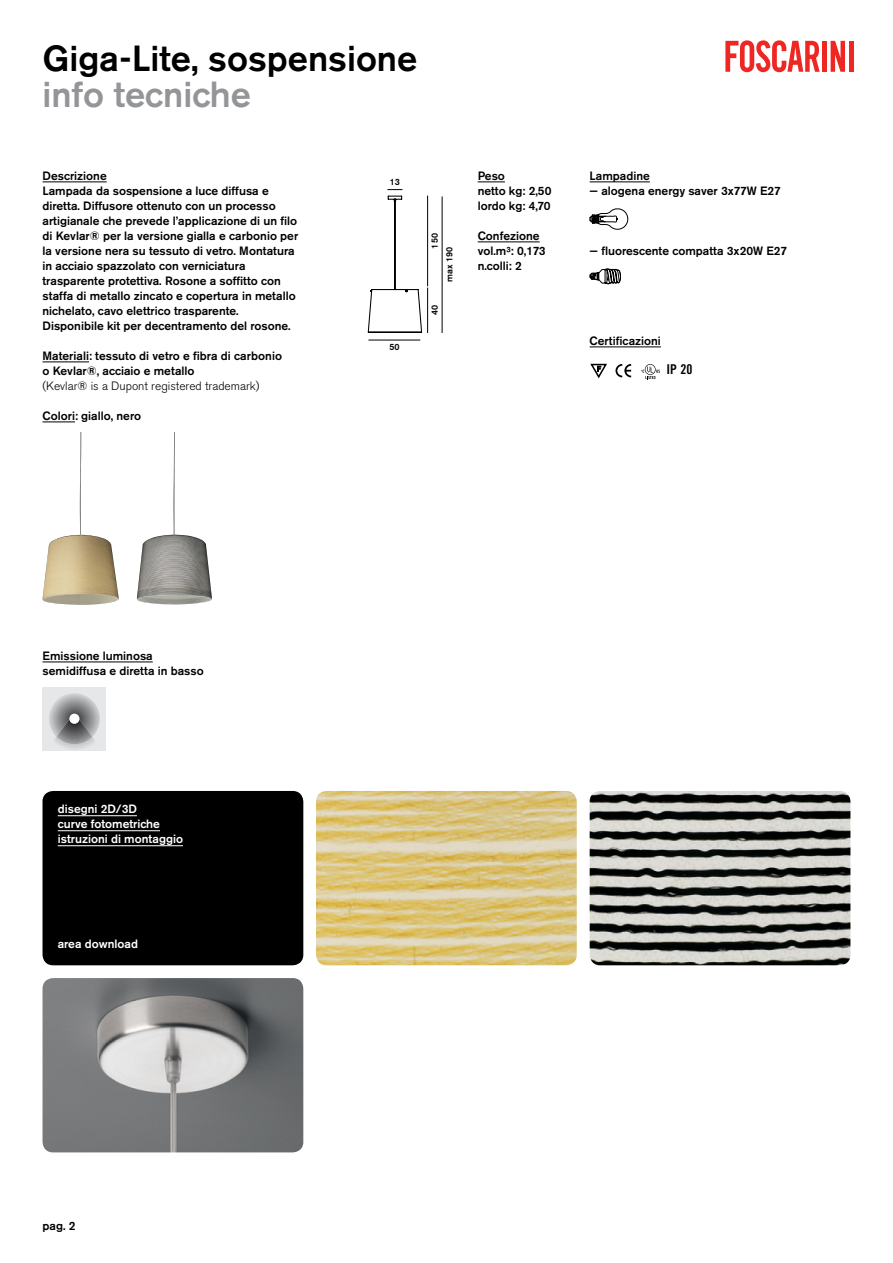
<style>
.page{position:relative;width:893px;height:1263px;background:#fff}
.page>*{position:absolute;margin:0;border:0;box-sizing:border-box;transform-origin:0 0}
.t1{font:500 36px "Akzidenz Grotesk BE";color:#000}
.t2{font:500 36px "Akzidenz Grotesk BE";color:#939598}
.t3{font:13.5px "Trade Gothic Bold Cond Twenty";color:#000}
.t4{font:500 12px/15px "Akzidenz Grotesk BE";color:#000}
.t5{font:500 12px/15px "Akzidenz Grotesk BE";color:#fff}
.t6{font:300 12px "Akzidenz Grotesk BE";color:#000}
.t7{font:500 9px "Akzidenz Grotesk BE";color:#000}
</style>
<div class="page">
<hr style="left:43px;top:182px;width:64px;height:1px;background:#000">
<hr style="left:43px;top:362px;width:46px;height:1px;background:#000">
<hr style="left:43px;top:422px;width:32px;height:1px;background:#000">
<hr style="left:43px;top:662px;width:110px;height:1px;background:#000">
<svg style="left:478px;top:182px;width:27px;height:1px"></svg>
<hr style="left:478px;top:242px;width:62px;height:1px;background:#000">
<hr style="left:590px;top:182px;width:60px;height:1px;background:#000">
<hr style="left:590px;top:347px;width:71px;height:1px;background:#000">
<img style="left:43px;top:978px;width:260px;height:174px">
<svg style="left:831px;top:41px;width:14px;height:31px"></svg>
<div style="left:822px;top:41px;width:5px;height:31px;background:#ef2723"></div>
<hr style="left:849px;top:41px;width:4px;height:31px;background:#ef2723">
<svg style="left:725px;top:40px;width:95px;height:32px"></svg>
<img style="left:590px;top:791px;width:260px;height:174px">
<div style="left:43px;top:791px;width:260px;height:174px;background:#000;border-radius:11px"></div>
<img style="left:316px;top:791px;width:261px;height:174px">
<hr style="left:58px;top:815px;width:79px;height:1px;background:#fff">
<hr style="left:58px;top:830px;width:102px;height:1px;background:#fff">
<hr style="left:58px;top:845px;width:125px;height:1px;background:#fff">
<svg style="left:590px;top:208px;width:39px;height:22px"></svg>
<img style="left:137px;top:432px;width:75px;height:173px">
<img style="left:42px;top:432px;width:77px;height:173px">
<svg style="left:368px;top:196px;width:55px;height:137px"></svg>
<hr style="left:368px;top:340px;width:52px;height:1px;background:#000">
<hr style="left:442px;top:196px;width:1px;height:137px;background:#000">
<hr style="left:427px;top:288px;width:1px;height:45px;background:#000">
<hr style="left:427px;top:196px;width:1px;height:90px;background:#000">
<svg style="left:387px;top:189px;width:15px;height:1px"></svg>
<svg style="left:590px;top:268px;width:31px;height:17px"></svg>
<svg style="left:590px;top:363px;width:17px;height:16px"></svg>
<svg style="left:643px;top:364px;width:17px;height:15px"></svg>
<svg style="left:615px;top:364px;width:17px;height:14px"></svg>
<div style="left:43px;top:687px;width:63px;height:64px;background:#e6e7e8"></div>
<svg style="left:49px;top:693px;width:51px;height:56px"></svg>
<img style="left:56px;top:719px;width:36px;height:25px">
<div style="left:69px;top:714px;width:11px;height:10px;background:#fff;border-radius:50%"></div>
<h1 class="t1" style="left:43px;top:36px;width:376px">Giga-Lite, sospensione</h1>
<h1 class="t2" style="left:43px;top:72px;width:210px">info tecniche</h1>
<p class="t4" style="left:43px;top:168px;width:257px">Descrizione<br>Lampada da sospensione a luce diffusa e diretta. Diffusore ottenuto con un processo artigianale che prevede l’applicazione di un filo di Kevlar® per la versione gialla e carbonio per la versione nera su tessuto di vetro. Montatura in acciaio spazzolato con verniciatura trasparente protettiva. Rosone a soffitto con staffa di metallo zincato e copertura in metallo nichelato, cavo elettrico trasparente.<br>Disponibile kit per decentramento del rosone.</p>
<p class="t4" style="left:43px;top:348px;width:241px">Materiali: tessuto di vetro e fibra di carbonio o Kevlar®, acciaio e metallo</p>
<p class="t6" style="left:43px;top:379px;width:219px">(Kevlar® is a Dupont registered trademark)</p>
<p class="t4" style="left:43px;top:408px;width:100px">Colori: giallo, nero</p>
<p class="t7" style="left:390px;top:176px;width:12px">13</p>
<p class="t7" style="left:390px;top:342px;width:12px">50</p>
<p class="t7" style="left:429px;top:248px;width:17px;rotate:-90deg">150</p>
<p class="t7" style="left:444px;top:282px;width:37px;rotate:-90deg">max 190</p>
<p class="t7" style="left:429px;top:315px;width:12px;rotate:-90deg">40</p>
<p class="t4" style="left:478px;top:168px;width:75px">Peso<br>netto kg: 2,50 lordo kg: 4,70</p>
<p class="t4" style="left:478px;top:228px;width:69px">Confezione vol.m³: 0,173 n.colli: 2</p>
<p class="t4" style="left:590px;top:168px;width:62px">Lampadine</p>
<p class="t4" style="left:590px;top:183px;width:193px">— alogena energy saver 3x77W E27</p>
<p class="t4" style="left:590px;top:243px;width:199px">— fluorescente compatta 3x20W E27</p>
<p class="t4" style="left:590px;top:333px;width:73px">Certificazioni</p>
<p class="t3" style="left:666px;top:361px;width:27px">IP 20</p>
<p class="t4" style="left:43px;top:648px;width:163px">Emissione luminosa semidiffusa e diretta in basso</p>
<p class="t5" style="left:58px;top:802px;width:127px">disegni 2D/3D<br>curve fotometriche istruzioni di montaggio</p>
<p class="t5" style="left:58px;top:937px;width:82px">area download</p>
<p class="t4" style="left:43px;top:1218px;width:34px">pag. 2</p>
</div>
